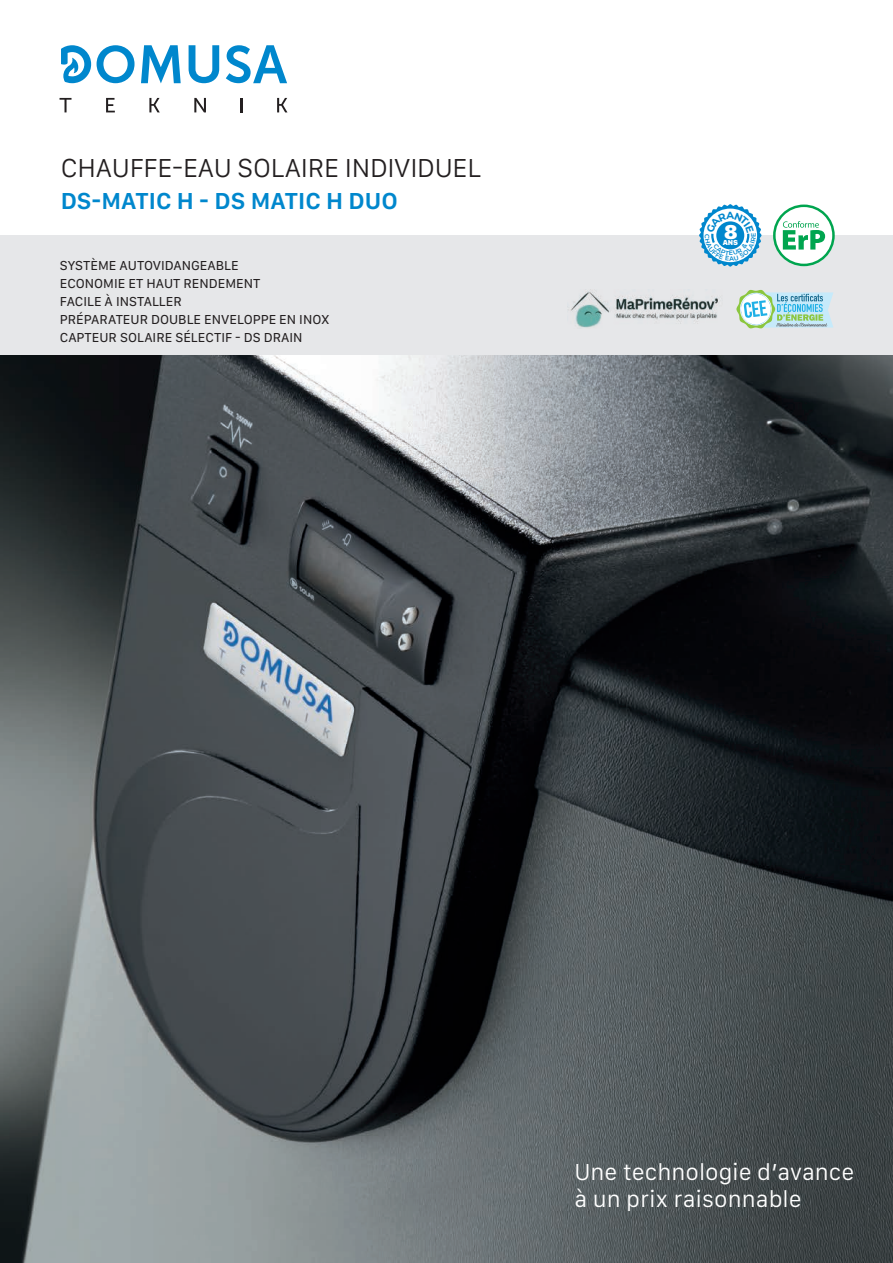
<style>
.page{position:relative;width:893px;height:1263px;background:#fff}
.page>*{position:absolute;margin:0;border:0;box-sizing:border-box;transform-origin:0 0}
.t1{font:300 27px "SF Compact Text";letter-spacing:-.01em;color:#231f20}
.t2{font:300 24px/27px "SF Compact Text";color:#fff}
.t3{font:600 24px "SF Compact Text";color:#0087cd}
.t4{font:900 20.85px "SF Compact Text";color:#fff}
.t5{font:13.5px/18px "SF Compact Text";color:#231f20}
.t6{font:900 7.5px "SF Compact Text";color:#fff}
</style>
<div class="page">
<img style="left:0;top:354px;width:893px;height:909px">
<div style="left:0;top:235px;width:893px;height:119px;background:#e6e7e9"></div>
<svg style="left:60px;top:98px;width:12px;height:14px"></svg>
<svg style="left:106px;top:98px;width:9px;height:14px"></svg>
<svg style="left:149px;top:98px;width:11px;height:14px"></svg>
<svg style="left:194px;top:98px;width:12px;height:14px"></svg>
<svg style="left:241px;top:98px;width:2px;height:14px"></svg>
<svg style="left:277px;top:98px;width:10px;height:14px"></svg>
<svg style="left:97px;top:45px;width:38px;height:38px"></svg>
<svg style="left:141px;top:45px;width:40px;height:38px"></svg>
<svg style="left:189px;top:45px;width:30px;height:38px"></svg>
<svg style="left:226px;top:45px;width:61px;height:38px"></svg>
<svg style="left:61px;top:45px;width:30px;height:38px"></svg>
<svg style="left:773px;top:205px;width:62px;height:61px"></svg>
<svg style="left:736px;top:289px;width:97px;height:40px"></svg>
<img style="left:568px;top:289px;width:150px;height:39px">
<svg style="left:699px;top:204px;width:63px;height:63px"></svg>
<h1 class="t1" style="left:61px;top:152px;width:422px">CHAUFFE-EAU SOLAIRE INDIVIDUEL</h1>
<h2 class="t3" style="left:61px;top:186px;width:338px">DS-MATIC H - DS MATIC H DUO</h2>
<p class="t5" style="left:60px;top:256px;width:271px">SYSTÈME AUTOVIDANGEABLE<br>ECONOMIE ET HAUT RENDEMENT<br>FACILE À INSTALLER<br>PRÉPARATEUR DOUBLE ENVELOPPE EN INOX<br>CAPTEUR SOLAIRE SÉLECTIF - DS DRAIN</p>
<h3 class="t4" style="left:724px;top:219px;width:16px">8</h3>
<p class="t6" style="left:723px;top:238px;width:17px">ANS</p>
<h2 class="t2" style="left:574px;top:1158px;width:282px">Une technologie d’avance à un prix raisonnable</h2>
</div>
